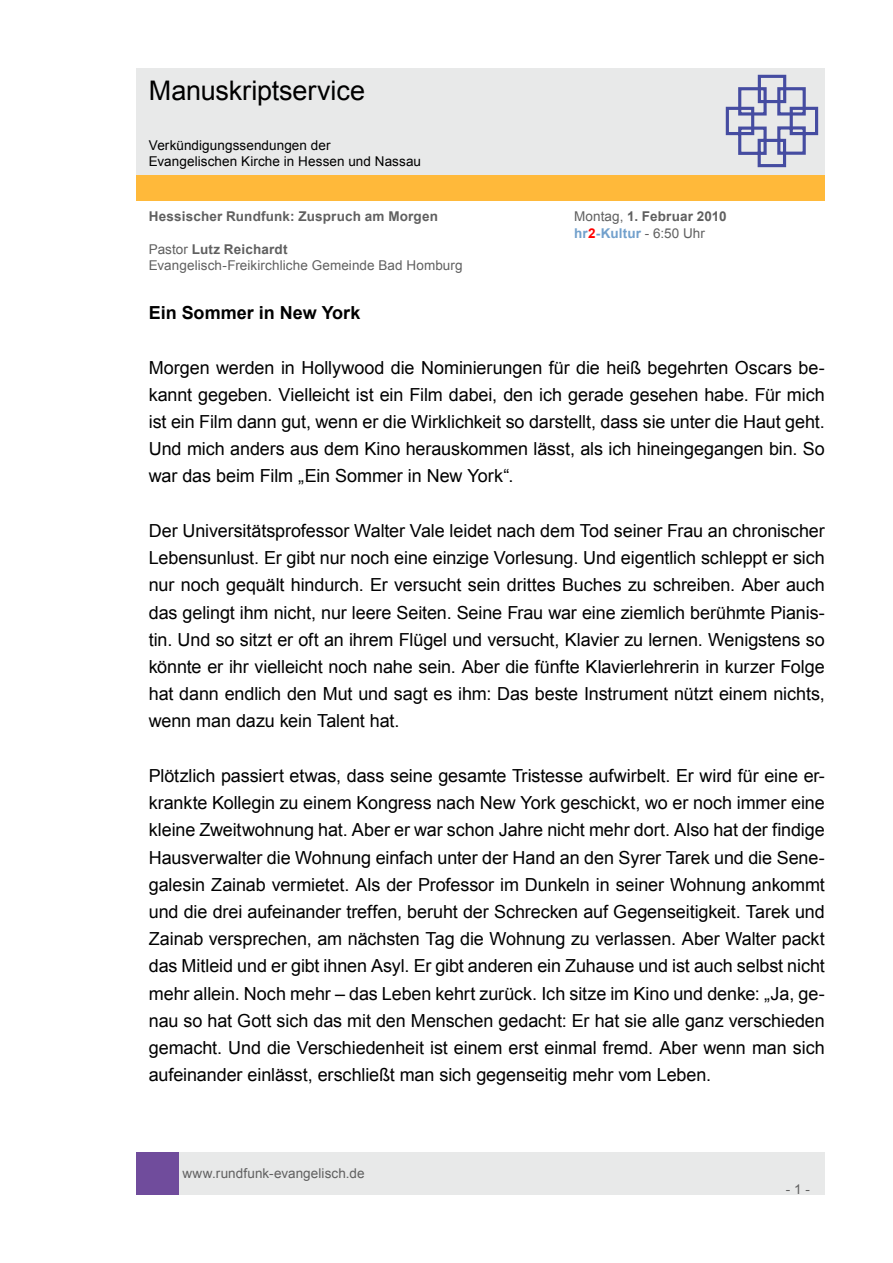
<style>
.page{position:relative;width:893px;height:1263px;background:#fff}
.page>*{position:absolute;margin:0;border:0;box-sizing:border-box;transform-origin:0 0}
.t1{font:27px "Arial";letter-spacing:-.005em;color:#000}
.t2{font:18px/27.2px "Arial";letter-spacing:-.005em;color:#000;text-align:justify}
.t3{font:700 18px "Arial";color:#000}
.t4{font:13.5px/16.2px "Arial";letter-spacing:.005em;color:#606060}
.t5{font:13.5px/16.2px "Arial";letter-spacing:.005em;color:#000}
.t6{font:700 13.5px "Arial";letter-spacing:.015em;color:#606060}
.s1{font-weight:700}
.s2{font-weight:700;color:#71a0cc}
.s3{font-weight:700;color:#f00}
</style>
<div class="page">
<div style="left:179px;top:1152px;width:646px;height:43px;background:#e8e9e9"></div>
<div style="left:136px;top:1152px;width:43px;height:43px;background:#704c9c"></div>
<div style="left:136px;top:175px;width:689px;height:26px;background:#ffb93a"></div>
<div style="left:136px;top:68px;width:689px;height:106px;background:#e8e9e9"></div>
<svg style="left:725px;top:74px;width:94px;height:94px"></svg>
<h1 class="t1" style="left:149px;top:73px;width:218px">Manuskriptservice</h1>
<p class="t5" style="left:149px;top:137px;width:274px">Verkündigungssendungen der<br>Evangelischen Kirche in Hessen und Nassau</p>
<p class="t6" style="left:149px;top:208px;width:291px">Hessischer Rundfunk: Zuspruch am Morgen</p>
<p class="t4" style="left:574px;top:209px;width:154px">Montag, <span class="s1">1. Februar 2010 </span><span class="s2">hr</span><span class="s3">2</span><span class="s2">-Kultur</span> - 6:50 Uhr</p>
<p class="t4" style="left:149px;top:241px;width:315px">Pastor <span class="s1">Lutz Reichardt<br></span>Evangelisch-Freikirchliche Gemeinde Bad Homburg</p>
<p class="t3" style="left:149px;top:301px;width:213px">Ein Sommer in New York</p>
<p class="t2" style="left:149px;top:354px;width:678px">Morgen werden in Hollywood die Nominierungen für die heiß begehrten Oscars be&shy;kannt gegeben. Vielleicht ist ein Film dabei, den ich gerade gesehen habe. Für mich ist ein Film dann gut, wenn er die Wirklichkeit so darstellt, dass sie unter die Haut geht.<br>Und mich anders aus dem Kino herauskommen lässt, als ich hineingegangen bin. So war das beim Film „Ein Sommer in New York“.</p>
<p class="t2" style="left:149px;top:517px;width:678px">Der Universitätsprofessor Walter Vale leidet nach dem Tod seiner Frau an chronischer Lebensunlust. Er gibt nur noch eine einzige Vorlesung. Und eigentlich schleppt er sich nur noch gequält hindurch. Er versucht sein drittes Buches zu schreiben. Aber auch das gelingt ihm nicht, nur leere Seiten. Seine Frau war eine ziemlich berühmte Pianis&shy;tin. Und so sitzt er oft an ihrem Flügel und versucht, Klavier zu lernen. Wenigstens so könnte er ihr vielleicht noch nahe sein. Aber die fünfte Klavierlehrerin in kurzer Folge hat dann endlich den Mut und sagt es ihm: Das beste Instrument nützt einem nichts, wenn man dazu kein Talent hat.</p>
<p class="t2" style="left:149px;top:762px;width:678px">Plötzlich passiert etwas, dass seine gesamte Tristesse aufwirbelt. Er wird für eine er&shy;krankte Kollegin zu einem Kongress nach New York geschickt, wo er noch immer eine kleine Zweitwohnung hat. Aber er war schon Jahre nicht mehr dort. Also hat der findige Hausverwalter die Wohnung einfach unter der Hand an den Syrer Tarek und die Sene&shy;galesin Zainab vermietet. Als der Professor im Dunkeln in seiner Wohnung ankommt und die drei aufeinander treffen, beruht der Schrecken auf Gegenseitigkeit. Tarek und Zainab versprechen, am nächsten Tag die Wohnung zu verlassen. Aber Walter packt das Mitleid und er gibt ihnen Asyl. Er gibt anderen ein Zuhause und ist auch selbst nicht mehr allein. Noch mehr – das Leben kehrt zurück. Ich sitze im Kino und denke: „Ja, ge&shy;nau so hat Gott sich das mit den Menschen gedacht: Er hat sie alle ganz verschieden gemacht. Und die Verschiedenheit ist einem erst einmal fremd. Aber wenn man sich aufeinander einlässt, erschließt man sich gegenseitig mehr vom Leben.</p>
<p class="t4" style="left:182px;top:1165px;width:184px">www.rundfunk-evangelisch.de</p>
<p class="t4" style="left:786px;top:1181px;width:26px">- 1 -</p>
</div>
